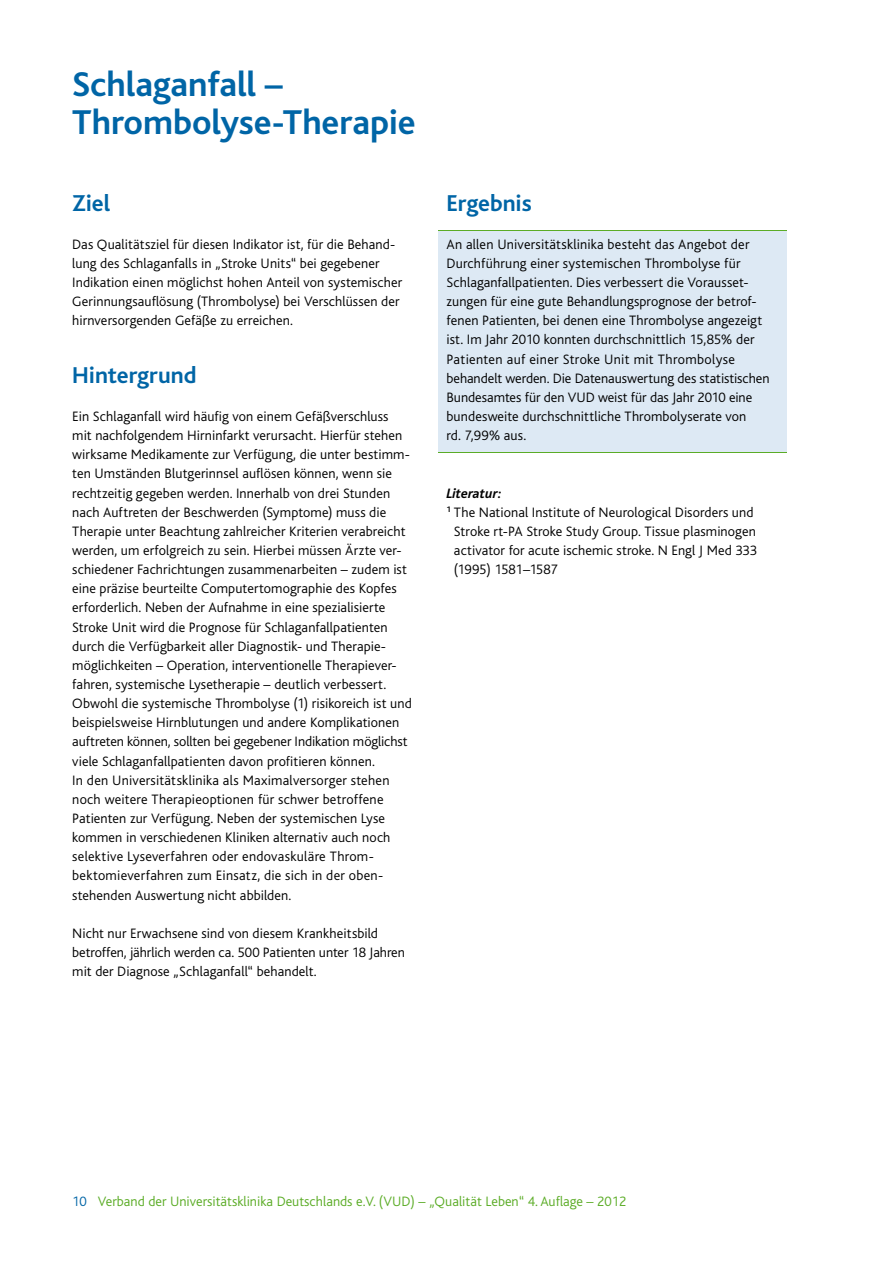
<style>
.page{position:relative;width:893px;height:1263px;background:#fff}
.page>*{position:absolute;margin:0;border:0;box-sizing:border-box;transform-origin:0 0}
.t1{font:700 36px/38.2px "Bliss";letter-spacing:-.005em;color:#0065a6}
.t2{font:700 24px "Bliss";letter-spacing:-.005em;color:#0065a6}
.t3{font:300 14.25px/19.2px "Bliss";letter-spacing:.005em;color:#000}
.t4{font:300 14.25px "Bliss";color:#5bac26}
.t5{font:300 14.25px "Bliss";letter-spacing:-.025em;color:#000}
.t6{font:italic 700 14.25px "Bliss";color:#000}
.s1{color:#0065a6}
</style>
<div class="page">
<div style="left:438px;top:230px;width:349px;height:222px;background:#dde9f4"></div>
<hr style="left:438px;top:452px;width:349px;height:1px;background:#5bac26">
<hr style="left:438px;top:230px;width:349px;height:1px;background:#5bac26">
<h1 class="t1" style="left:72px;top:66px;width:345px">Schlaganfall –<br>Thrombolyse-Therapie</h1>
<h2 class="t2" style="left:72px;top:190px;width:39px">Ziel</h2>
<p class="t3" style="left:72px;top:235px;width:331px">Das Qualitätsziel für diesen Indikator ist, für die Behand&shy;lung des Schlaganfalls in „Stroke Units“ bei gegebener Indikation einen möglichst hohen Anteil von systemischer Gerinnungsauflösung (Thrombolyse) bei Verschlüssen der hirnversorgenden Gefäße zu erreichen.</p>
<h2 class="t2" style="left:72px;top:362px;width:126px">Hintergrund</h2>
<p class="t3" style="left:72px;top:407px;width:341px">Ein Schlaganfall wird häufig von einem Gefäßverschluss<br>mit nachfolgendem Hirninfarkt verursacht. Hierfür stehen wirksame Medikamente zur Verfügung, die unter bestimm&shy;ten Umständen Blutgerinnsel auflösen können, wenn sie rechtzeitig gegeben werden. Innerhalb von drei Stunden nach Auftreten der Beschwerden (Symptome) muss die Therapie unter Beachtung zahlreicher Kriterien verabreicht werden, um erfolgreich zu sein. Hierbei müssen Ärzte ver&shy;schiedener Fachrichtungen zusammenarbeiten – zudem ist eine präzise beurteilte Computertomographie des Kopfes erforderlich. Neben der Aufnahme in eine spezialisierte Stroke Unit wird die Prognose für Schlaganfallpatienten durch die Verfügbarkeit aller Diagnostik- und Therapie&shy;möglichkeiten – Operation, interventionelle Therapiever&shy;fahren, systemische Lysetherapie – deutlich verbessert.<br>Obwohl die systemische Thrombolyse (1) risikoreich ist und beispielsweise Hirnblutungen und andere Komplikationen auftreten können, sollten bei gegebener Indikation möglichst viele Schlaganfallpatienten davon profitieren können.<br>In den Universitätsklinika als Maximalversorger stehen noch weitere Therapieoptionen für schwer betroffene Patienten zur Verfügung. Neben der systemischen Lyse kommen in verschiedenen Kliniken alternativ auch noch selektive Lyseverfahren oder endovaskuläre Throm&shy;bektomieverfahren zum Einsatz, die sich in der oben&shy;stehenden Auswertung nicht abbilden.</p>
<p class="t3" style="left:72px;top:924px;width:334px">Nicht nur Erwachsene sind von diesem Krankheitsbild betroffen, jährlich werden ca. 500 Patienten unter 18 Jahren mit der Diagnose „Schlaganfall“ behandelt.</p>
<h2 class="t2" style="left:446px;top:190px;width:87px">Ergebnis</h2>
<p class="t3" style="left:446px;top:235px;width:325px">An allen Universitätsklinika besteht das Angebot der Durchführung einer systemischen Thrombolyse für Schlaganfallpatienten. Dies verbessert die Vorausset&shy;zungen für eine gute Behandlungsprognose der betrof&shy;fenen Patienten, bei denen eine Thrombolyse angezeigt ist. Im Jahr 2010 konnten durchschnittlich 15,85% der Patienten auf einer Stroke Unit mit Thrombolyse behandelt werden. Die Datenauswertung des statistischen Bundesamtes für den VUD weist für das Jahr 2010 eine bundesweite durchschnittliche Thrombolyserate von<br>rd. 7,99% aus.</p>
<p class="t6" style="left:446px;top:485px;width:57px">Literatur:</p>
<p class="t3" style="left:446px;top:503px;width:308px"><sup>1</sup> The National Institute of Neurological Disorders und</p>
<p class="t3" style="left:454px;top:522px;width:303px">Stroke rt-PA Stroke Study Group. Tissue plasminogen</p>
<p class="t3" style="left:454px;top:541px;width:305px">activator for acute ischemic stroke. N Engl J Med 333</p>
<p class="t5" style="left:454px;top:562px;width:105px">(1995) 1581–1587</p>
<p class="t4" style="left:72px;top:1193px;width:556px"><span class="s1">10</span> Verband der Universitätsklinika Deutschlands e.V. (VUD) – „Qualität Leben“ 4. Auflage – 2012</p>
</div>
